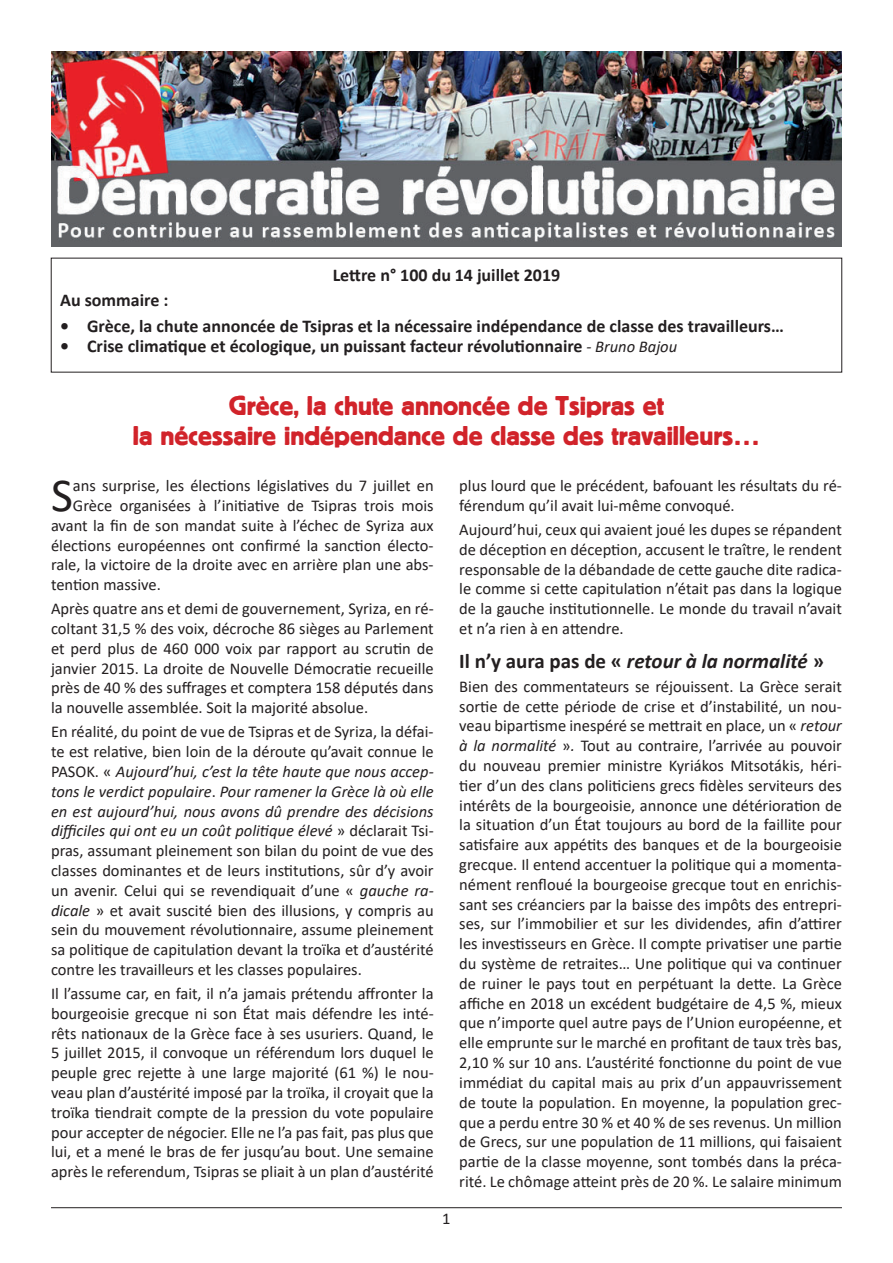
<style>
.page{position:relative;width:893px;height:1263px;background:#fff}
.page>*{position:absolute;margin:0;border:0;box-sizing:border-box;transform-origin:0 0}
.t1{font:47.7px "Calibri";color:#231f20}
.t2{font:27px/30px "Block BE";color:#d1232a;text-align:center}
.t3{font:italic 700 21px "Calibri";color:#231f20}
.t4{font:700 18px "Calibri";color:#231f20}
.t5{font:16.5px/19.8px "Calibri";color:#231f20;text-align:justify}
.s1{font-weight:400;font-style:italic;font-size:16.5px}
.s2{font-style:italic}
.s3{font-style:normal}
</style>
<div class="page">
<hr style="left:51px;top:1207px;width:791px;height:1px;background:#231f20">
<img style="left:51px;top:51px;width:791px;height:195px">
<p class="t4" style="left:333px;top:262px;width:229px">Lettre n° 100 du 14 juillet 2019</p>
<p class="t5" style="left:638px;top:60px;width:109px">www.npa-dr.org</p>
<p class="t4" style="left:60px;top:288px;width:110px">Au sommaire :</p>
<p class="t4" style="left:60px;top:313px;width:725px">• Grèce, la chute annoncée de Tsipras et la nécessaire indépendance de classe des travailleurs…</p>
<p class="t4" style="left:60px;top:333px;width:619px">• Crise climatique et écologique, un puissant facteur révolutionnaire <span class="s1">- Bruno Bajou</span></p>
<h2 class="t2" style="left:133px;top:389px;width:629px">Grèce, la chute annoncée de Tsipras et<br>la nécessaire indépendance de classe des travailleurs…</h2>
<h1 class="t1" style="left:51px;top:462px;width:23px">S</h1>
<p class="t5" style="left:73px;top:475px;width:362px">ans surprise, les élections législatives du 7 juillet en</p>
<p class="t5" style="left:73px;top:495px;width:362px">Grèce organisées à l’initiative de Tsipras trois mois</p>
<p class="t5" style="left:51px;top:515px;width:384px">avant la fin de son mandat suite à l’échec de Syriza aux</p>
<p class="t5" style="left:51px;top:535px;width:384px">élections européennes ont confirmé la sanction électo-</p>
<p class="t5" style="left:51px;top:555px;width:384px">rale, la victoire de la droite avec en arrière plan une abs-</p>
<p class="t5" style="left:51px;top:574px;width:111px">tention massive.</p>
<p class="t5" style="left:51px;top:598px;width:384px">Après quatre ans et demi de gouvernement, Syriza, en ré&shy;coltant 31,5 % des voix, décroche 86 sièges au Parlement et perd plus de 460 000 voix par rapport au scrutin de janvier 2015. La droite de Nouvelle Démocratie recueille près de 40 % des suffrages et comptera 158 députés dans la nouvelle assemblée. Soit la majorité absolue.</p>
<p class="t5" style="left:51px;top:721px;width:384px">En réalité, du point de vue de Tsipras et de Syriza, la défai&shy;te est relative, bien loin de la déroute qu’avait connue le PASOK. « <span class="s2">Aujourd’hui, c’est la tête haute que nous accep&shy;tons le verdict populaire</span>. <span class="s2">Pour ramener la Grèce là où elle en est aujourd’hui, nous avons dû prendre des décisions difficiles qui ont eu un coût politique élevé</span> » déclarait Tsi&shy;pras, assumant pleinement son bilan du point de vue des classes dominantes et de leurs institutions, sûr d’y avoir un avenir. Celui qui se revendiquait d’une « <span class="s2">gauche ra&shy;dicale</span> » et avait suscité bien des illusions, y compris au sein du mouvement révolutionnaire, assume pleinement sa politique de capitulation devant la troïka et d’austérité contre les travailleurs et les classes populaires.</p>
<p class="t5" style="left:51px;top:983px;width:384px">Il l’assume car, en fait, il n’a jamais prétendu affronter la bourgeoisie grecque ni son État mais défendre les inté&shy;rêts nationaux de la Grèce face à ses usuriers. Quand, le 5 juillet 2015, il convoque un référendum lors duquel le peuple grec rejette à une large majorité (61 %) le nou&shy;veau plan d’austérité imposé par la troïka, il croyait que la troïka tiendrait compte de la pression du vote populaire pour accepter de négocier. Elle ne l’a pas fait, pas plus que lui, et a mené le bras de fer jusqu’au bout. Une semaine après le referendum, Tsipras se pliait à un plan d’austérité</p>
<p class="t5" style="left:442px;top:1208px;width:10px">1</p>
<p class="t5" style="left:459px;top:475px;width:384px">plus lourd que le précédent, bafouant les résultats du ré&shy;férendum qu’il avait lui-même convoqué.</p>
<p class="t5" style="left:459px;top:519px;width:384px">Aujourd’hui, ceux qui avaient joué les dupes se répandent de déception en déception, accusent le traître, le rendent responsable de la débandade de cette gauche dite radica&shy;le comme si cette capitulation n’était pas dans la logique de la gauche institutionnelle. Le monde du travail n’avait et n’a rien à en attendre.</p>
<p class="t3" style="left:459px;top:646px;width:366px"><span class="s3">Il n’y aura pas de «</span> retour à la normalité <span class="s3">»</span></p>
<p class="t5" style="left:459px;top:676px;width:384px">Bien des commentateurs se réjouissent. La Grèce serait sortie de cette période de crise et d’instabilité, un nou&shy;veau bipartisme inespéré se mettrait en place, un « <span class="s2">retour à la normalité</span> »<span class="s2">.</span> Tout au contraire, l’arrivée au pouvoir du nouveau premier ministre Kyriákos Mitsotákis, héri&shy;tier d’un des clans politiciens grecs fidèles serviteurs des intérêts de la bourgeoisie, annonce une détérioration de la situation d’un État toujours au bord de la faillite pour satisfaire aux appétits des banques et de la bourgeoisie grecque. Il entend accentuer la politique qui a momenta&shy;nément renfloué la bourgeoise grecque tout en enrichis&shy;sant ses créanciers par la baisse des impôts des entrepri&shy;ses, sur l’immobilier et sur les dividendes, afin d’attirer les investisseurs en Grèce. Il compte privatiser une partie du système de retraites… Une politique qui va continuer de ruiner le pays tout en perpétuant la dette. La Grèce affiche en 2018 un excédent budgétaire de 4,5 %, mieux que n’importe quel autre pays de l’Union européenne, et elle emprunte sur le marché en profitant de taux très bas, 2,10 % sur 10 ans. L’austérité fonctionne du point de vue immédiat du capital mais au prix d’un appauvrissement de toute la population. En moyenne, la population grec&shy;que a perdu entre 30 % et 40 % de ses revenus. Un million de Grecs, sur une population de 11 millions, qui faisaient partie de la classe moyenne, sont tombés dans la préca&shy;rité. Le chômage atteint près de 20 %. Le salaire minimum</p>
</div>
